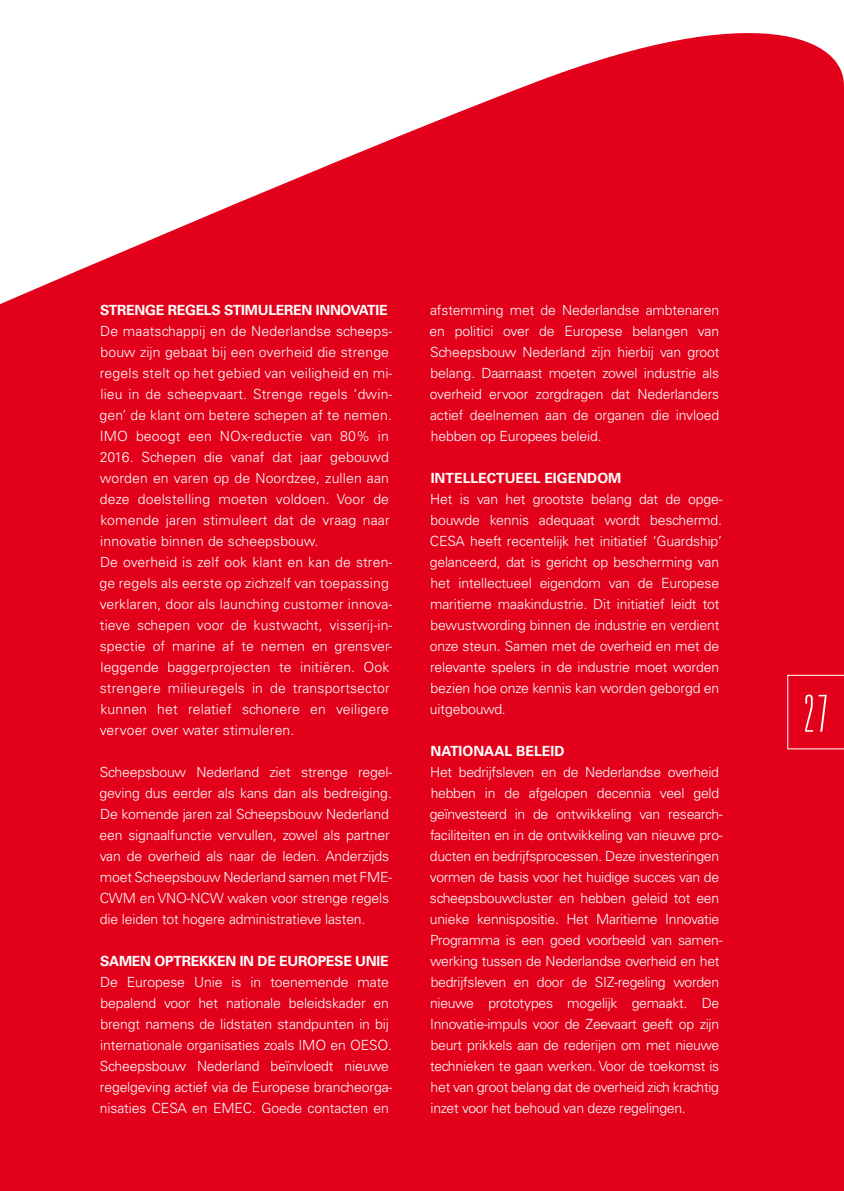
<style>
.page{position:relative;width:844px;height:1191px;background:#fff}
.page>*{position:absolute;margin:0;border:0;box-sizing:border-box;transform-origin:0 0}
.t1{font:100 ultra-condensed 51.1px "Univers LT Std";color:#fff}
.t2{font:300 14px/21px "Univers LT Std";letter-spacing:-.02em;color:#fff}
.t3{font:300 14px/21px "Univers LT Std";letter-spacing:-.04em;color:#fff}
.t4{font:700 14px "Univers LT Std";letter-spacing:-.02em;color:#fff}
.t5{font:700 14px "Univers LT Std";color:#fff}
</style>
<div class="page">
<div style="left:0;top:0;width:843px;height:1191px;background:#e2001a"></div>
<svg style="left:1px;top:0;width:842px;height:304px"></svg>
<svg style="left:787px;top:675px;width:56px;height:74px"></svg>
<img style="left:0;top:0;width:1px;height:304px">
<p class="t4" style="left:100px;top:302px;width:289px">STRENGE REGELS STIMULEREN INNOVATIE</p>
<p class="t2" style="left:99px;top:321px;width:294px">De maatschappij en de Nederlandse scheeps&shy;bouw zijn gebaat bij een overheid die strenge regels stelt op het gebied van veiligheid en mi&shy;lieu in de scheepvaart. Strenge regels ‘dwin&shy;gen’ de klant om betere schepen af te nemen.<br>IMO</p>
<p class="t2" style="left:136px;top:426px;width:87px">beoogt een NO</p>
<p class="t2" style="left:99px;top:426px;width:294px;text-indent:141px">x-reductie van 80% in 2016. Schepen die vanaf dat jaar gebouwd worden en varen op de Noordzee, zullen aan deze doelstelling moeten voldoen. Voor de komende jaren stimuleert dat de vraag naar innovatie binnen de scheepsbouw.<br>De overheid is zelf ook klant en kan de stren&shy;ge regels als eerste op zichzelf van toepassing verklaren, door als launching customer innova&shy;tieve schepen voor de kustwacht, visserij-in&shy;spectie of marine af te nemen en grensver&shy;leggende baggerprojecten te initiëren. Ook strengere milieuregels in de transportsector kunnen het relatief schonere en veiligere vervoer over water stimuleren.</p>
<p class="t2" style="left:99px;top:762px;width:294px">Scheepsbouw Nederland ziet strenge regel&shy;geving dus eerder als kans dan als bedreiging.<br>De komende jaren zal Scheepsbouw Nederland een signaalfunctie vervullen, zowel als partner van de overheid als naar de leden. Anderzijds moet Scheepsbouw Nederland samen met FME</p>
<p class="t2" style="left:388px;top:867px;width:5px">-</p>
<p class="t2" style="left:100px;top:888px;width:10px">CWM</p>
<p class="t2" style="left:140px;top:888px;width:60px">en VNO-NCW</p>
<p class="t2" style="left:100px;top:888px;width:291px;text-indent:128px">waken voor strenge regels die leiden tot hogere administratieve lasten.</p>
<p class="t4" style="left:100px;top:953px;width:290px">SAMEN OPTREKKEN IN DE EUROPESE UNIE</p>
<p class="t2" style="left:100px;top:972px;width:290px;text-align:justify">De Europese U nie is in toenemende mate bepalend- voor het nationale beleidskader en brengt namens de lidstaten standpunten in bij internationale organisaties zoals IMO</p>
<p class="t2" style="left:330px;top:1035px;width:25px">en OESO</p>
<p class="t2" style="left:100px;top:1035px;width:294px;text-indent:288px">.<br>Scheepsbouw -N ederland beïnvloedt nieuwe regel-geving actief via de E uropese brancheorga&shy;nisaties CESA</p>
<p class="t2" style="left:192px;top:1098px;width:26px">en EMEC</p>
<p class="t2" style="left:252px;top:1098px;width:138px">. Goede contacten en</p>
<p class="t2" style="left:429px;top:300px;width:291px">afstemming- met de Nederlandse ambtenaren&shy;en politici over de Europese belangen van Scheepsbouw Nederland- zijn hierbij van groot belang. Daarnaast moeten zowel industrie als overheid ervoor zorgdragen dat Nederlanders actief deelnemen aan de organen die invloed hebben op Europees beleid.</p>
<p class="t5" style="left:430px;top:470px;width:192px">INTELLECTUEEL EIGENDOM</p>
<p class="t2" style="left:430px;top:489px;width:294px;text-align:justify">H et is van het grootste belang dat de opge&shy;bouwde kennis adequaat wordt beschermd.<br>CESA</p>
<p class="t2" style="left:429px;top:531px;width:294px;text-indent:40px">heeft recentelijk het initiatief ‘Guardship’ gelanceerd, dat is gericht op bescherming van het intellectueel- eigendom van de Europese maritieme maak-industrie. Dit initiatief leidt tot bewustwording binnen- de industrie en verdient onze steun. Samen met de overheid en met de relevante spelers in de industrie moet worden bezien hoe onze kennis kan worden geborgd en uitgebouwd.</p>
<p class="t5" style="left:430px;top:743px;width:135px">NATIONAAL BELEID</p>
<p class="t3" style="left:429px;top:762px;width:294px">H et bedrijfsleven en de Nederlandse overheid hebben in de afgelopen decennia veel geld geïnvesteerd in de ontwikkeling van research&shy;faciliteiten en in de ontwikkeling van nieuwe pro&shy;ducten en bedrijfsprocessen. Deze investeringen vormen de basis voor het huidige succes van de scheepsbouwcluster en hebben geleid tot een unieke kennispositie. Het Maritieme I nnovatie Programma is een goed voorbeeld van samen&shy;werking tussen de Nederlandse overheid en het bedrijfsleven en door de SIZ</p>
<p class="t3" style="left:430px;top:972px;width:291px;text-indent:184px">-regeling worden&shy;nieuwe prototypes mogelijk gemaakt. De I nnovatie--impuls voor de Zeevaart geeft op zijn beurt prikkels aan de rederijen om met nieuwe technieken te gaan werken. Voor de toekomst is het van groot belang dat de overheid zich krachtig inzet voor het behoud van deze regelingen.</p>
<h1 class="t1" style="left:803px;top:687px;width:12px">27</h1>
</div>
